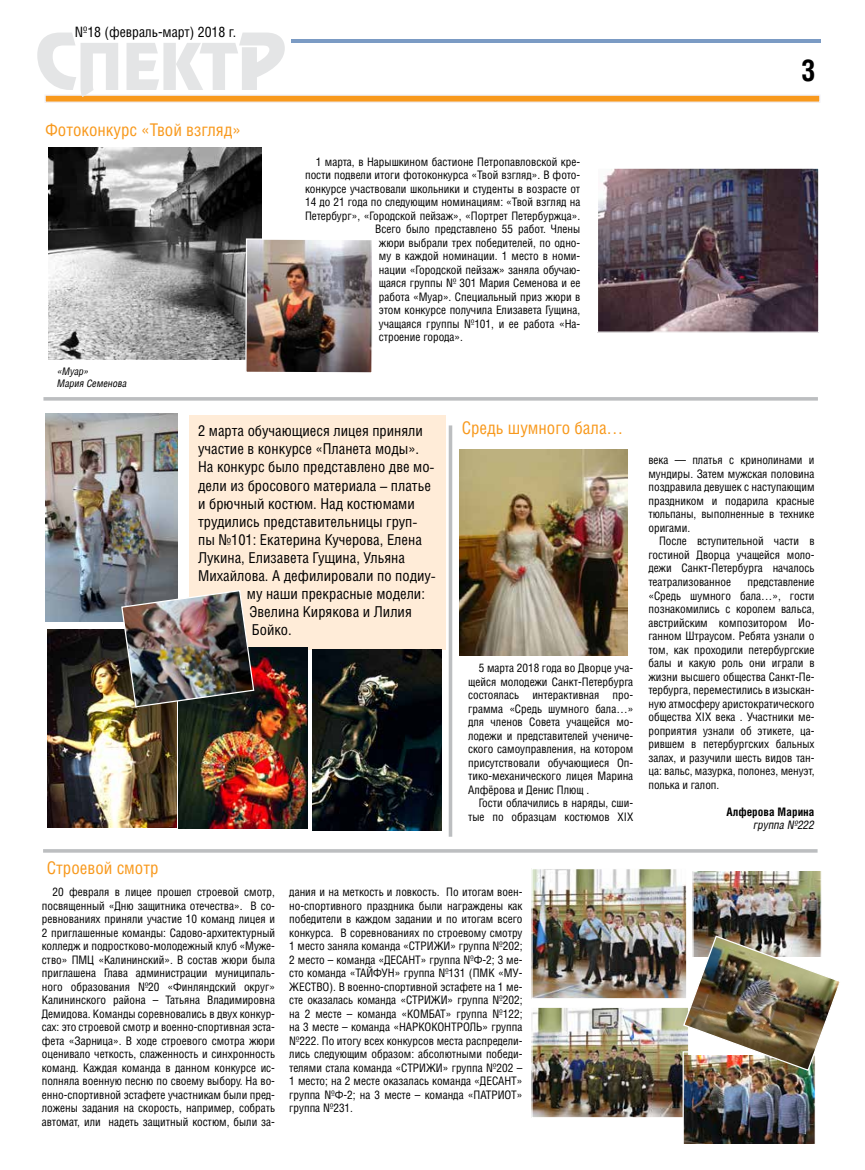
<style>
.page{position:relative;width:865px;height:1170px;background:#fff}
.page>*{position:absolute;margin:0;border:0;box-sizing:border-box;transform-origin:0 0}
.t1{font:700 30px "Helios Cond";color:#000}
.t2{font:17.5px "Helios Cond";color:#f8991d}
.t3{font:15px "Helios Cond";color:#000}
.t4{font:13.75px "AG Letterica Condensed C";color:#000}
.t5{font:11.25px/13.5px "AG Letterica Condensed C";color:#000;text-align:justify}
.t6{font:700 11.25px "AG Letterica Condensed C";color:#000}
.t7{font:italic 11.25px "AG Letterica Condensed";color:#000}
.t8{font:italic 10px/12px "AG Letterica Condensed";color:#000}
</style>
<div class="page">
<hr style="left:291px;top:39px;width:529px;height:4px;background:#7b9bc4">
<div style="left:44px;top:94px;width:776px;height:9px;background:#f8991d;border:1px solid #f0eff5"></div>
<svg style="left:37px;top:33px;width:247px;height:64px"></svg>
<img style="left:49px;top:147px;width:212px;height:213px">
<hr style="left:43px;top:397px;width:774px;height:3px;background:#bcbec0">
<hr style="left:43px;top:849px;width:774px;height:3px;background:#bcbec0">
<svg style="left:448px;top:425px;width:4px;height:411px;background:#c8c9cb"></svg>
<div style="left:189px;top:415px;width:256px;height:235px;background:#ffecd8"></div>
<img style="left:47px;top:629px;width:129px;height:198px">
<img style="left:312px;top:649px;width:129px;height:181px">
<img style="left:178px;top:648px;width:129px;height:180px">
<img style="left:45px;top:414px;width:132px;height:207px">
<img style="left:120px;top:589px;width:135px;height:119px">
<img style="left:459px;top:449px;width:168px;height:207px">
<img style="left:533px;top:869px;width:152px;height:128px">
<div style="left:531px;top:867px;width:156px;height:132px;border:1px solid #fff"></div>
<img style="left:533px;top:1008px;width:149px;height:108px">
<div style="left:531px;top:1006px;width:158px;height:112px;border:1px solid #fff"></div>
<img style="left:693px;top:871px;width:126px;height:63px">
<div style="left:691px;top:862px;width:130px;height:102px;border:1px solid #fff"></div>
<img style="left:684px;top:1071px;width:129px;height:71px">
<div style="left:682px;top:1051px;width:133px;height:95px;border:1px solid #fff"></div>
<img style="left:682px;top:934px;width:158px;height:137px">
<img style="left:244px;top:238px;width:128px;height:135px">
<img style="left:598px;top:169px;width:219px;height:162px">
<div style="left:596px;top:167px;width:223px;height:166px;border:1px solid #fff"></div>
<p class="t4" style="left:75px;top:23px;width:163px">№18 (февраль-март) 2018 г.</p>
<h1 class="t1" style="left:800px;top:52px;width:17px">3</h1>
<h2 class="t2" style="left:45px;top:119px;width:197px">Фотоконкурс «Твой взгляд»</h2>
<p class="t8" style="left:57px;top:365px;width:71px">«Муар»<br>Мария Семенова</p>
<p class="t5" style="left:315px;top:155px;width:266px">1 марта, в Нарышкином бастионе Петропавловской кре-</p>
<p class="t5" style="left:305px;top:168px;width:277px">пости подвели итоги фотоконкурса «Твой взгляд». В фото-</p>
<p class="t5" style="left:305px;top:182px;width:277px">конкурсе участвовали школьники и студенты в возрасте от</p>
<p class="t5" style="left:305px;top:195px;width:277px">14 до 21 года по следующим номинациям: «Твой взгляд на</p>
<p class="t5" style="left:305px;top:209px;width:277px">Петербург», «Городской пейзаж», «Портрет Петербуржца».</p>
<p class="t5" style="left:375px;top:222px;width:207px">Всего было представлено 55 работ. Члены</p>
<p class="t5" style="left:378px;top:236px;width:203px">жюри выбрали трех победителей, по одно-</p>
<p class="t5" style="left:378px;top:249px;width:203px">му в каждой номинации. 1 место в номи-</p>
<p class="t5" style="left:378px;top:263px;width:203px">нации «Городской пейзаж» заняла обучаю-</p>
<p class="t5" style="left:378px;top:276px;width:203px">щаяся группы № 301 Мария Семенова и ее</p>
<p class="t5" style="left:378px;top:290px;width:203px">работа «Муар». Специальный приз жюри в</p>
<p class="t5" style="left:378px;top:303px;width:203px">этом конкурсе получила Елизавета Гущина,</p>
<p class="t5" style="left:378px;top:317px;width:203px">учащаяся группы №101, и ее работа «На-</p>
<p class="t5" style="left:378px;top:330px;width:86px">строение города».</p>
<h2 class="t2" style="left:47px;top:856px;width:113px">Строевой смотр</h2>
<h3 class="t3" style="left:198px;top:422px;width:226px">2 марта обучающиеся лицея приняли</h3>
<h3 class="t3" style="left:198px;top:440px;width:222px">участие в конкурсе «Планета моды».</h3>
<h3 class="t3" style="left:198px;top:458px;width:238px">На конкурс было представлено две мо-</h3>
<h3 class="t3" style="left:198px;top:476px;width:234px">дели из бросового материала – платье</h3>
<h3 class="t3" style="left:198px;top:494px;width:218px">и брючный костюм. Над костюмами</h3>
<h3 class="t3" style="left:198px;top:512px;width:221px">трудились представительницы груп-</h3>
<h3 class="t3" style="left:198px;top:530px;width:225px">пы №101: Екатерина Кучерова, Елена</h3>
<h3 class="t3" style="left:198px;top:548px;width:208px">Лукина, Елизавета Гущина, Ульяна</h3>
<h3 class="t3" style="left:198px;top:566px;width:239px">Михайлова. А дефилировали по подиу-</h3>
<h3 class="t3" style="left:247px;top:584px;width:179px">му наши прекрасные модели:</h3>
<h3 class="t3" style="left:249px;top:602px;width:164px">Эвелина Кирякова и Лилия</h3>
<h3 class="t3" style="left:252px;top:620px;width:41px">Бойко.</h3>
<h2 class="t2" style="left:461px;top:417px;width:163px">Средь шумного бала…</h2>
<p class="t5" style="left:468px;top:661px;width:167px;text-indent:11px">5 марта 2018 года во Дворце уча&shy;щейся молодежи Санкт-Петербурга состоялась интерактивная про&shy;грамма «Средь шумного бала…» для членов Совета учащейся мо&shy;лодежи и представителей учениче&shy;ского самоуправления, на котором присутствовали обучающиеся Оп&shy;тико-механического лицея Марина Алфёрова и Денис Плющ .</p>
<p class="t5" style="left:468px;top:796px;width:167px;text-align:right">Гости облачились в наряды, сши&shy;тые по образцам костюмов XIX</p>
<p class="t5" style="left:42px;top:885px;width:234px;text-indent:11px">20 февраля в лицее прошел строевой смотр, посвященный «Дню защитника отечества». В со&shy;ревнованиях приняли участие 10 команд лицея и 2 приглашенные команды: Садово-архитектурный колледж и подростково-молодежный клуб «Муже&shy;ство» ПМЦ «Калининский». В состав жюри была приглашена Глава администрации муниципаль&shy;ного образования №20 «Финляндский округ» Калининского района – Татьяна Владимировна Демидова. Команды соревновались в двух конкур&shy;сах: это строевой смотр и военно-спортивная эста&shy;фета «Зарница». В ходе строевого смотра жюри оценивало четкость, слаженность и синхронность команд. Каждая команда в данном конкурсе ис&shy;полняла военную песню по своему выбору. На во&shy;енно-спортивной эстафете участникам были пред&shy;ложены задания на скорость, например, собрать автомат, или надеть защитный костюм, были за-</p>
<p class="t5" style="left:289px;top:885px;width:234px">дания и на меткость и ловкость. По итогам воен&shy;но-спортивного праздника были награждены как победители в каждом задании и по итогам всего конкурса. В соревнованиях по строевому смотру 1 место заняла команда «СТРИЖИ» группа №202; 2 место – команда «ДЕСАНТ» группа №Ф-2; 3 ме&shy;сто команда «ТАЙФУН» группа №131 (ПМК «МУ-ЖЕСТВО). В военно-спортивной эстафете на 1 ме&shy;сте оказалась команда «СТРИЖИ» группа №202; на 2 месте – команда «КОМБАТ» группа №122; на 3 месте – команда «НАРКОКОНТРОЛЬ» группа №222. По итогу всех конкурсов места распредели&shy;лись следующим образом: абсолютными победи&shy;телями стала команда «СТРИЖИ» группа №202 – 1 место; на 2 месте оказалась команда «ДЕСАНТ» группа №Ф-2; на 3 месте – команда «ПАТРИОТ» группа №231.</p>
<p class="t5" style="left:648px;top:453px;width:167px">века — платья с кринолинами и мундиры. Затем мужская половина поздравила девушек с наступающим праздником и подарила красные тюльпаны, выполненные в технике оригами.</p>
<p class="t5" style="left:648px;top:534px;width:167px;text-indent:11px">После вступительной части в гостиной Дворца учащейся моло&shy;дежи Санкт-Петербурга началось театрализованное</p>
<p class="t5" style="left:648px;top:575px;width:167px;text-indent:99px">представление «Средь шумного бала…», гости познакомились с королем вальса, австрийским композитором Ио&shy;ганном Штраусом. Ребята узнали о том, как проходили петербургские балы и какую роль они играли в жизни высшего общества Санкт-Пе&shy;тербурга, переместились в изыскан&shy;ную атмосферу аристократического общества XIX века . Участники ме&shy;роприятия узнали об этикете, ца&shy;рившем в петербургских бальных залах, и разучили шесть видов тан&shy;ца: вальс, мазурка, полонез, менуэт, полька и галоп.</p>
<p class="t6" style="left:726px;top:804px;width:90px">Алферова Марина</p>
<p class="t7" style="left:753px;top:818px;width:62px">группа №222</p>
</div>
